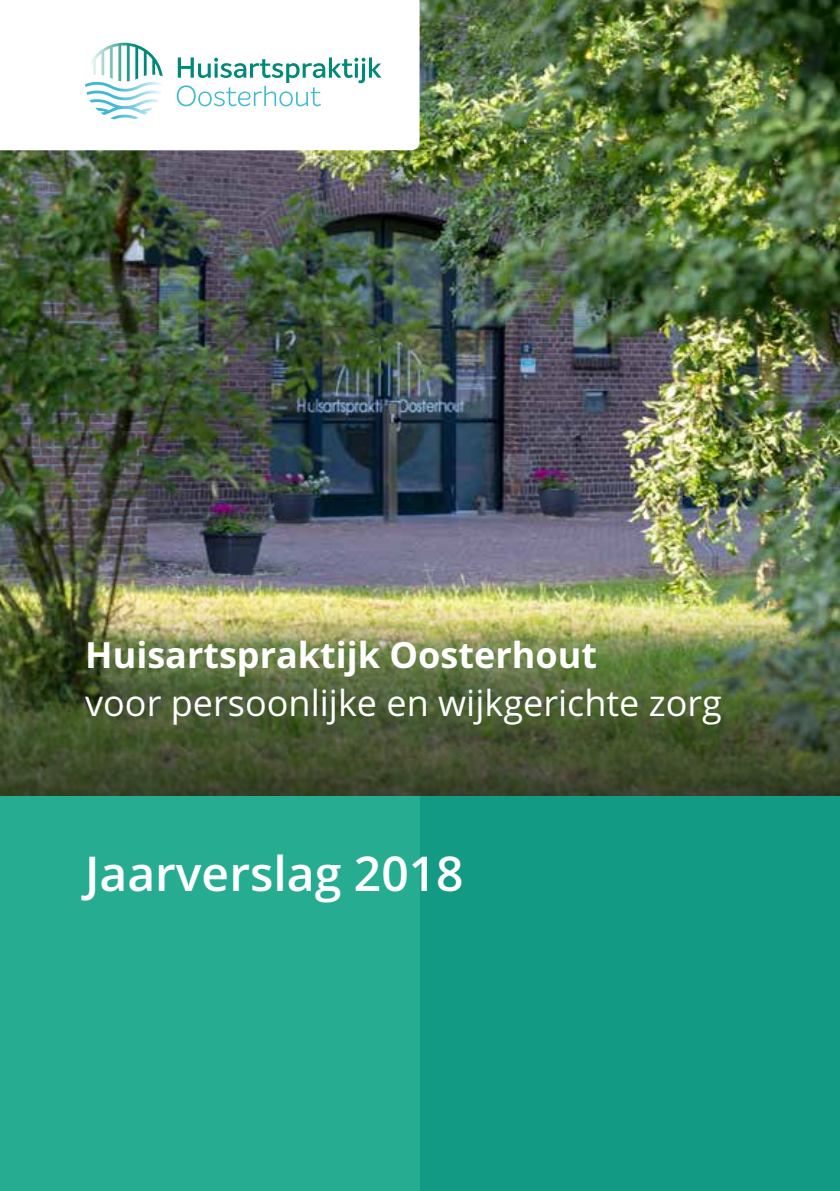
<style>
.page{position:relative;width:840px;height:1191px;background:#fff}
.page>*{position:absolute;margin:0;border:0;box-sizing:border-box;transform-origin:0 0}
.t1{font:600 48px "Open Sans";color:#fff}
.t2{font:36px "Open Sans";color:#fff}
.t3{font:700 36px "Open Sans";color:#fff}
</style>
<div class="page">
<img style="left:0;top:0;width:839px;height:586px">
<div style="left:0;top:796px;width:839px;height:395px;background:#26ad91"></div>
<div style="left:420px;top:796px;width:419px;height:395px;background:#139a84"></div>
<svg style="left:0;top:0;width:419px;height:150px"></svg>
<img style="left:0;top:586px;width:839px;height:210px">
<svg style="left:85px;top:43px;width:78px;height:76px"></svg>
<svg style="left:177px;top:57px;width:204px;height:49px"></svg>
<p class="t3" style="left:85px;top:630px;width:513px">Huisartspraktijk Oosterhout</p>
<p class="t2" style="left:85px;top:678px;width:638px">voor persoonlijke en wijkgerichte zorg</p>
<h1 class="t1" style="left:85px;top:840px;width:380px">Jaarverslag 2018</h1>
</div>
